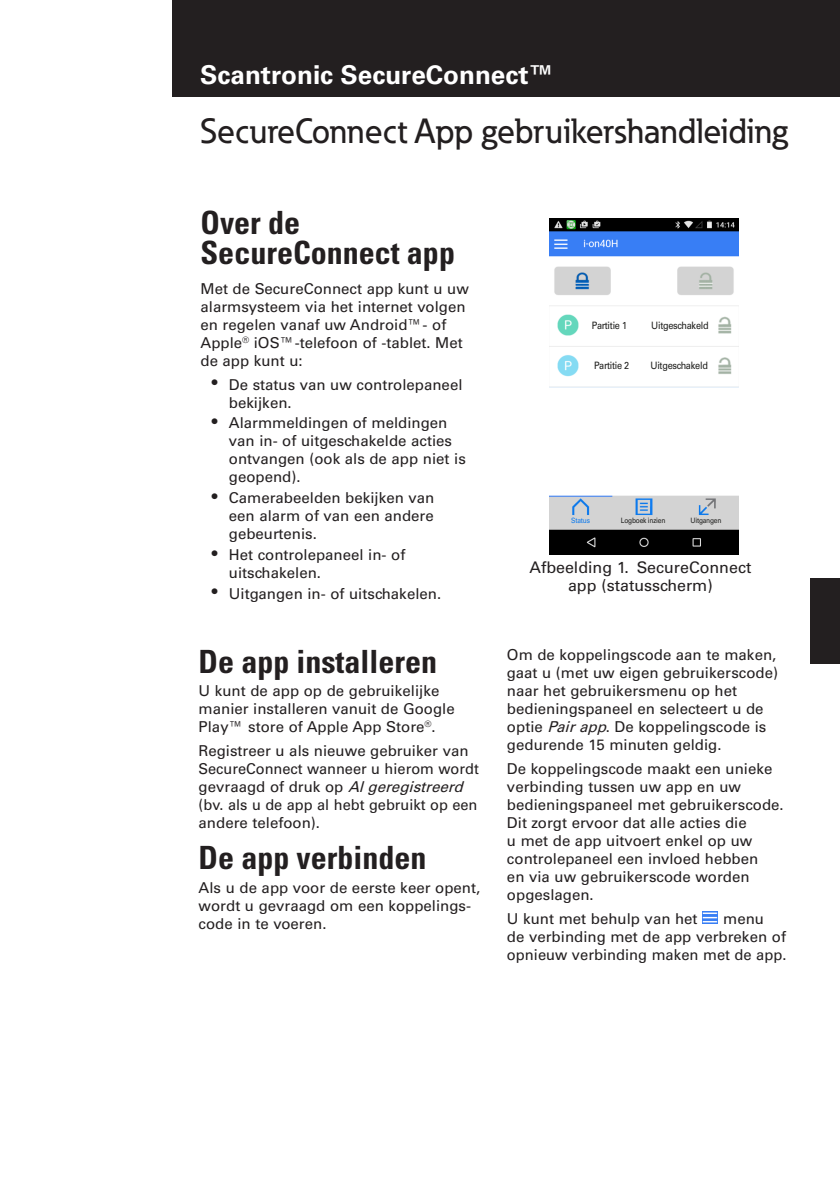
<style>
.page{position:relative;width:840px;height:1191px;background:#fff}
.page>*{position:absolute;margin:0;border:0;box-sizing:border-box;transform-origin:0 0}
._00_Manual{font:500 34.6px "Eaton";color:#231f20}
._01_Head1{font:700 condensed 32px/30px "EATON Univers";color:#231f20}
._00_Product{font:700 26px "Univers LT Std";color:#fff}
.t1{font:16px/18px "Univers LT Std";color:#231f20;text-align:center}
._02_Body{font:15px/18px "Univers LT Std";color:#231f20}
.t2{font:10.2px "Univers LT Std";letter-spacing:-.03em;color:#1d1d1b;scale:.9 1}
.t3{font:7.4px "Univers LT Std";letter-spacing:-.03em;color:#1d1d1b;scale:.9 1}
.t4{font:7.4px "Univers LT Std";letter-spacing:-.03em;color:#0c79ec;scale:.9 1}
.s1{font-size:16px}
.s2{font-style:italic}
</style>
<div class="page">
<div style="left:172px;top:0;width:667px;height:96px;background:#231f20"></div>
<img style="left:549px;top:218px;width:188px;height:336px">
<div style="left:568px;top:517px;width:156px;height:9px;background:#d3d3d3"></div>
<div style="left:588px;top:317px;width:122px;height:17px;background:#fff"></div>
<div style="left:585px;top:359px;width:122px;height:18px;background:#fff"></div>
<img style="left:702px;top:911px;width:15px;height:12px">
<div style="left:809px;top:579px;width:30px;height:85px;background:#231f20"></div>
<p class="_00_Product" style="left:200px;top:60px;width:355px">Scantronic SecureConnect™</p>
<p class="_00_Manual" style="left:200px;top:109px;width:589px">SecureConnect App gebruikershandleiding</p>
<p class="_01_Head1" style="left:200px;top:208px;width:256px">Over de<br>SecureConnect app</p>
<p class="_02_Body" style="left:200px;top:279px;width:270px">Met de SecureConnect app kunt u uw alarmsysteem via het internet volgen en regelen vanaf uw Android™- of<br>Apple<sup>®</sup> iOS™-telefoon of -tablet. Met de app kunt u:</p>
<p class="_02_Body" style="left:229px;top:375px;width:235px;text-indent:-17px"><span class="s1">•</span> De status van uw controlepaneel bekijken.</p>
<p class="_02_Body" style="left:229px;top:414px;width:238px;text-indent:-17px"><span class="s1">•</span> Alarmmeldingen of meldingen van in- of uitgeschakelde acties ontvangen (ook als de app niet is geopend).</p>
<p class="_02_Body" style="left:229px;top:489px;width:207px;text-align:justify;text-indent:-17px"><span class="s1">•</span> Camerabeelden bekijken van een alarm of van een andere gebeurtenis.</p>
<p class="_02_Body" style="left:229px;top:546px;width:178px;text-indent:-17px"><span class="s1">•</span> Het controlepaneel in- of uitschakelen.</p>
<p class="_02_Body" style="left:212px;top:584px;width:231px"><span class="s1">•</span> Uitgangen in- of uitschakelen.</p>
<p class="_01_Head1" style="left:198px;top:646px;width:240px">De app installeren</p>
<p class="_02_Body" style="left:198px;top:682px;width:257px">U kunt de app op de gebruikelijke manier installeren vanuit de Google<br>Play™ store of Apple App Store<sup>®</sup>.</p>
<p class="_02_Body" style="left:198px;top:742px;width:281px">Registreer u als nieuwe gebruiker van SecureConnect wanneer u hierom wordt g ev r a a g d o f d r u k o p <span class="s2">Algeregistreerd </span>(bv. als u de app al hebt gebruikt op een andere telefoon).</p>
<p class="_01_Head1" style="left:198px;top:843px;width:229px">De app verbinden</p>
<p class="_02_Body" style="left:198px;top:879px;width:283px">Als u de app voor de eerste keer opent, wordt u gevraagd om een koppelings&shy;code in te voeren.</p>
<p class="t2" style="left:591px;top:319px;width:40px">Partitie 1</p>
<p class="t2" style="left:594px;top:359px;width:40px">Partitie 2</p>
<p class="t2" style="left:651px;top:319px;width:65px">Uitgeschakeld</p>
<p class="t2" style="left:650px;top:359px;width:65px">Uitgeschakeld</p>
<p class="t4" style="left:571px;top:516px;width:22px">Status</p>
<p class="t3" style="left:620px;top:516px;width:51px">Logboek inzien</p>
<p class="t3" style="left:690px;top:516px;width:36px">Uitgangen</p>
<p class="t1" style="left:529px;top:558px;width:223px">Afbeelding 1. SecureConnect app (statusscherm)</p>
<p class="_02_Body" style="left:506px;top:646px;width:272px">Om de koppelingscode aan te maken, gaat u (met uw eigen gebruikerscode) naar het gebruikersmenu op het bedieningspaneel en selecteert u de optie <span class="s2">Pairapp</span>. De koppelingscode is gedurende 15 minuten geldig.</p>
<p class="_02_Body" style="left:506px;top:760px;width:278px">De koppelingscode maakt een unieke verbinding tussen uw app en uw bedieningspaneel met gebruikerscode.<br>Dit zorgt ervoor dat alle acties die<br>u met de app uitvoert enkel op uw controlepaneel een invloed hebben<br>en via uw gebruikerscode worden opgeslagen.</p>
<p class="_02_Body" style="left:506px;top:909px;width:192px">U kunt met behulp van het</p>
<p class="_02_Body" style="left:506px;top:909px;width:281px;text-indent:216px">menu<br>de verbinding met de app verbreken of opnieuw verbinding maken met de app.</p>
</div>
